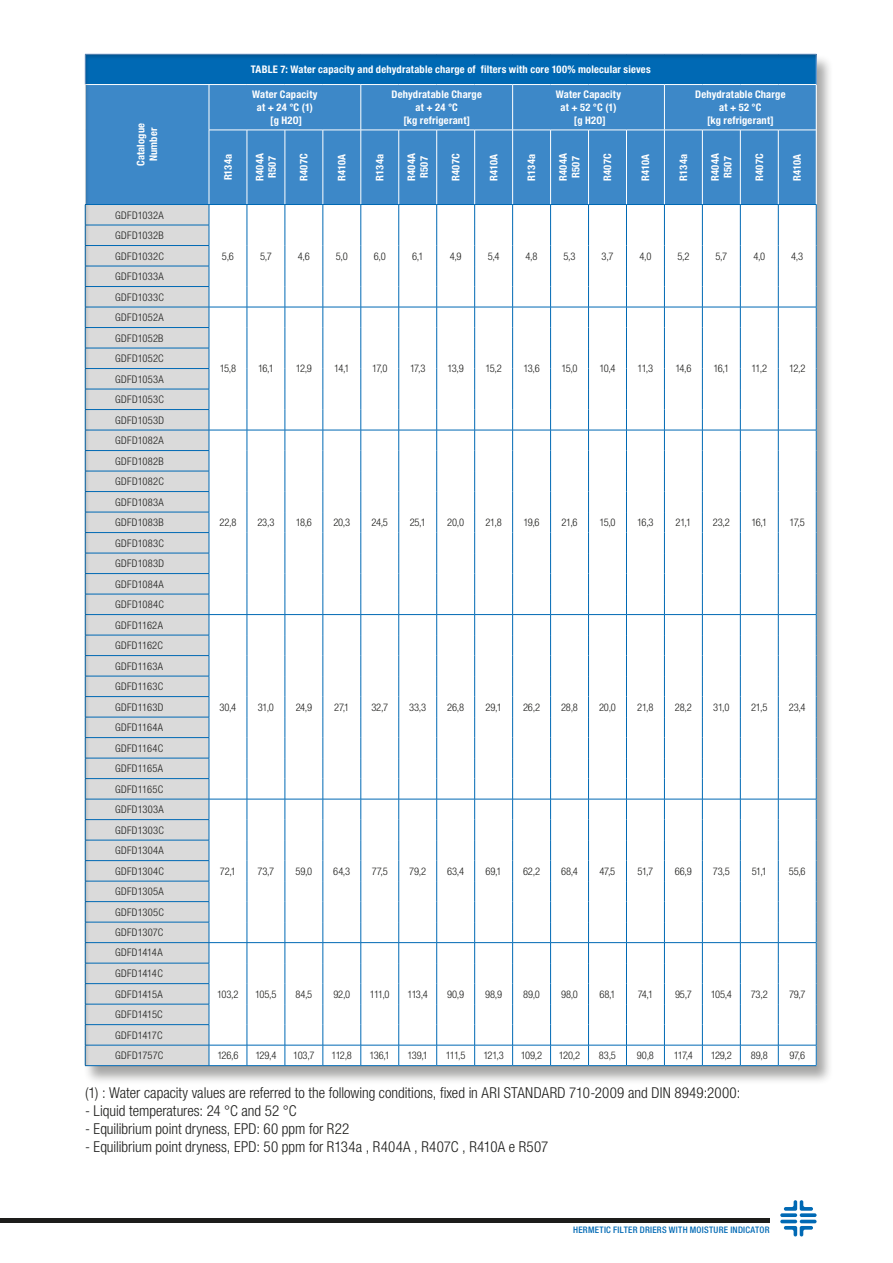
<style>
.page{position:relative;width:893px;height:1263px;background:#fff}
.page>*{position:absolute;margin:0;border:0;box-sizing:border-box;transform-origin:0 0}
.t1{font:300 condensed 15px "Helvetica Neue LT Std";color:#1d1d1b}
.t2{font:300 condensed 10.5px/20.5px "Helvetica Neue LT Std";letter-spacing:.01em;color:#1d1d1b;text-align:justify}
.t3{font:700 condensed 10.5px/12.6px "Helvetica Neue LT Std";letter-spacing:.02em;color:#fff;text-align:center}
.t4{font:300 condensed 10.5px "Helvetica Neue LT Std";letter-spacing:.03em;color:#1d1d1b}
.t5{font:500 condensed 9px "Helvetica Neue LT Std";letter-spacing:.03em;color:#0069b4}
</style>
<div class="page">
<hr style="left:0;top:1218px;width:770px;height:4px;background:#1d1d1b">
<svg style="left:780px;top:1200px;width:37px;height:36px"></svg>
<div style="left:83px;top:55px;width:751px;height:1030px;background:#1d1d1b;opacity:.4"></div>
<div style="left:85px;top:53px;width:733px;height:1014px;background:#1d1d1b;opacity:.2"></div>
<p class="t3" style="left:134px;top:166px;width:45px;rotate:-90deg">Catalogue<br>Number</p>
<p class="t4" style="left:115px;top:209px;width:50px">GDFD1032A</p>
<p class="t2" style="left:115px;top:225px;width:50px">GDFD1032B GDFD1032C GDFD1033A GDFD1033C GDFD1052A</p>
<p class="t2" style="left:115px;top:327px;width:51px">GDFD1052B GDFD1052C GDFD1053A GDFD1053C GDFD1053D GDFD1082A</p>
<p class="t2" style="left:115px;top:450px;width:51px">GDFD1082B GDFD1082C GDFD1083A GDFD1083B GDFD1083C GDFD1083D GDFD1084A GDFD1084C GDFD1162A</p>
<p class="t2" style="left:115px;top:635px;width:50px">GDFD1162C GDFD1163A GDFD1163C GDFD1163D GDFD1164A GDFD1164C GDFD1165A GDFD1165C GDFD1303A</p>
<p class="t2" style="left:115px;top:819px;width:50px">GDFD1303C GDFD1304A GDFD1304C GDFD1305A GDFD1305C GDFD1307C GDFD1414A</p>
<p class="t2" style="left:115px;top:963px;width:50px">GDFD1414C GDFD1415A GDFD1415C GDFD1417C GDFD1757C</p>
<p class="t3" style="left:251px;top:63px;width:401px">TABLE 7: Water capacity and dehydratable charge of filters with core 100% molecular sieves</p>
<p class="t3" style="left:252px;top:88px;width:67px">Water Capacity at + 24 °C (1) [g H2O]</p>
<p class="t3" style="left:391px;top:88px;width:92px">Dehydratable Charge at + 24 °C<br>[kg refrigerant]</p>
<p class="t3" style="left:556px;top:88px;width:67px">Water Capacity at + 52 °C (1) [g H2O]</p>
<p class="t3" style="left:695px;top:88px;width:92px">Dehydratable Charge at + 52 °C<br>[kg refrigerant]</p>
<p class="t3" style="left:222px;top:180px;width:28px;rotate:-90deg">R134a</p>
<p class="t3" style="left:253px;top:181px;width:30px;rotate:-90deg">R404A<br>R507</p>
<p class="t3" style="left:297px;top:181px;width:29px;rotate:-90deg">R407C</p>
<p class="t3" style="left:335px;top:181px;width:28px;rotate:-90deg">R410A</p>
<p class="t3" style="left:373px;top:180px;width:28px;rotate:-90deg">R134a</p>
<p class="t3" style="left:405px;top:181px;width:30px;rotate:-90deg">R404A<br>R507</p>
<p class="t3" style="left:449px;top:181px;width:29px;rotate:-90deg">R407C</p>
<p class="t3" style="left:487px;top:181px;width:28px;rotate:-90deg">R410A</p>
<p class="t3" style="left:525px;top:180px;width:28px;rotate:-90deg">R134a</p>
<p class="t3" style="left:557px;top:181px;width:30px;rotate:-90deg">R404A<br>R507</p>
<p class="t3" style="left:601px;top:181px;width:29px;rotate:-90deg">R407C</p>
<p class="t3" style="left:639px;top:181px;width:28px;rotate:-90deg">R410A</p>
<p class="t3" style="left:677px;top:181px;width:28px;rotate:-90deg">R134a</p>
<p class="t3" style="left:709px;top:181px;width:30px;rotate:-90deg">R404A<br>R507</p>
<p class="t3" style="left:753px;top:181px;width:29px;rotate:-90deg">R407C</p>
<p class="t3" style="left:791px;top:181px;width:28px;rotate:-90deg">R410A</p>
<p class="t2" style="left:222px;top:245px;width:13px">5,6</p>
<p class="t2" style="left:260px;top:245px;width:13px">5,7</p>
<p class="t2" style="left:298px;top:245px;width:13px">4,6</p>
<p class="t2" style="left:336px;top:245px;width:13px">5,0</p>
<p class="t2" style="left:374px;top:245px;width:13px">6,0</p>
<p class="t2" style="left:412px;top:245px;width:13px">6,1</p>
<p class="t2" style="left:450px;top:245px;width:13px">4,9</p>
<p class="t2" style="left:488px;top:245px;width:13px">5,4</p>
<p class="t2" style="left:526px;top:245px;width:13px">4,8</p>
<p class="t2" style="left:563px;top:245px;width:14px">5,3</p>
<p class="t2" style="left:602px;top:245px;width:13px">3,7</p>
<p class="t2" style="left:639px;top:245px;width:13px">4,0</p>
<p class="t2" style="left:677px;top:245px;width:14px">5,2</p>
<p class="t2" style="left:715px;top:245px;width:13px">5,7</p>
<p class="t2" style="left:753px;top:245px;width:13px">4,0</p>
<p class="t2" style="left:791px;top:245px;width:13px">4,3</p>
<p class="t2" style="left:220px;top:358px;width:18px">15,8</p>
<p class="t2" style="left:258px;top:358px;width:17px">16,1</p>
<p class="t2" style="left:296px;top:358px;width:18px">12,9</p>
<p class="t2" style="left:334px;top:358px;width:17px">14,1</p>
<p class="t2" style="left:372px;top:358px;width:17px">17,0</p>
<p class="t2" style="left:410px;top:358px;width:17px">17,3</p>
<p class="t2" style="left:448px;top:358px;width:18px">13,9</p>
<p class="t2" style="left:485px;top:358px;width:18px">15,2</p>
<p class="t2" style="left:523px;top:358px;width:18px">13,6</p>
<p class="t2" style="left:561px;top:358px;width:18px">15,0</p>
<p class="t2" style="left:599px;top:358px;width:18px">10,4</p>
<p class="t2" style="left:638px;top:358px;width:17px">11,3</p>
<p class="t2" style="left:675px;top:358px;width:18px">14,6</p>
<p class="t2" style="left:713px;top:358px;width:17px">16,1</p>
<p class="t2" style="left:751px;top:358px;width:17px">11,2</p>
<p class="t2" style="left:789px;top:358px;width:18px">12,2</p>
<p class="t2" style="left:219px;top:512px;width:18px">22,8</p>
<p class="t2" style="left:257px;top:512px;width:18px">23,3</p>
<p class="t2" style="left:296px;top:512px;width:18px">18,6</p>
<p class="t2" style="left:333px;top:512px;width:18px">20,3</p>
<p class="t2" style="left:372px;top:512px;width:18px">24,5</p>
<p class="t2" style="left:410px;top:512px;width:18px">25,1</p>
<p class="t2" style="left:447px;top:512px;width:18px">20,0</p>
<p class="t2" style="left:485px;top:512px;width:18px">21,8</p>
<p class="t2" style="left:523px;top:512px;width:18px">19,6</p>
<p class="t2" style="left:561px;top:512px;width:18px">21,6</p>
<p class="t2" style="left:599px;top:512px;width:18px">15,0</p>
<p class="t2" style="left:637px;top:512px;width:18px">16,3</p>
<p class="t2" style="left:676px;top:512px;width:17px">21,1</p>
<p class="t2" style="left:713px;top:512px;width:19px">23,2</p>
<p class="t2" style="left:751px;top:512px;width:17px">16,1</p>
<p class="t2" style="left:790px;top:512px;width:17px">17,5</p>
<p class="t2" style="left:220px;top:696px;width:18px">30,4</p>
<p class="t2" style="left:258px;top:696px;width:18px">31,0</p>
<p class="t2" style="left:296px;top:696px;width:18px">24,9</p>
<p class="t2" style="left:334px;top:696px;width:17px">27,1</p>
<p class="t2" style="left:371px;top:696px;width:18px">32,7</p>
<p class="t2" style="left:409px;top:696px;width:19px">33,3</p>
<p class="t2" style="left:447px;top:696px;width:18px">26,8</p>
<p class="t2" style="left:486px;top:696px;width:18px">29,1</p>
<p class="t2" style="left:523px;top:696px;width:19px">26,2</p>
<p class="t2" style="left:561px;top:696px;width:18px">28,8</p>
<p class="t2" style="left:599px;top:696px;width:18px">20,0</p>
<p class="t2" style="left:637px;top:696px;width:18px">21,8</p>
<p class="t2" style="left:675px;top:696px;width:18px">28,2</p>
<p class="t2" style="left:713px;top:696px;width:18px">31,0</p>
<p class="t2" style="left:751px;top:696px;width:18px">21,5</p>
<p class="t2" style="left:789px;top:696px;width:18px">23,4</p>
<p class="t2" style="left:220px;top:860px;width:18px">72,1</p>
<p class="t2" style="left:258px;top:860px;width:18px">73,7</p>
<p class="t2" style="left:295px;top:860px;width:18px">59,0</p>
<p class="t2" style="left:333px;top:860px;width:18px">64,3</p>
<p class="t2" style="left:372px;top:860px;width:18px">77,5</p>
<p class="t2" style="left:409px;top:860px;width:18px">79,2</p>
<p class="t2" style="left:447px;top:860px;width:18px">63,4</p>
<p class="t2" style="left:486px;top:860px;width:18px">69,1</p>
<p class="t2" style="left:523px;top:860px;width:18px">62,2</p>
<p class="t2" style="left:561px;top:860px;width:18px">68,4</p>
<p class="t2" style="left:600px;top:860px;width:17px">47,5</p>
<p class="t2" style="left:638px;top:860px;width:17px">51,7</p>
<p class="t2" style="left:675px;top:860px;width:19px">66,9</p>
<p class="t2" style="left:713px;top:860px;width:18px">73,5</p>
<p class="t2" style="left:752px;top:860px;width:17px">51,1</p>
<p class="t2" style="left:789px;top:860px;width:18px">55,6</p>
<p class="t2" style="left:217px;top:983px;width:23px">103,2</p>
<p class="t2" style="left:255px;top:983px;width:23px">105,5</p>
<p class="t2" style="left:295px;top:983px;width:18px">84,5</p>
<p class="t2" style="left:333px;top:983px;width:18px">92,0</p>
<p class="t2" style="left:370px;top:983px;width:21px">111,0</p>
<p class="t2" style="left:408px;top:983px;width:22px">113,4</p>
<p class="t2" style="left:447px;top:983px;width:18px">90,9</p>
<p class="t2" style="left:485px;top:983px;width:18px">98,9</p>
<p class="t2" style="left:523px;top:983px;width:18px">89,0</p>
<p class="t2" style="left:561px;top:983px;width:18px">98,0</p>
<p class="t2" style="left:599px;top:983px;width:18px">68,1</p>
<p class="t2" style="left:638px;top:983px;width:17px">74,1</p>
<p class="t2" style="left:675px;top:983px;width:18px">95,7</p>
<p class="t2" style="left:711px;top:983px;width:23px">105,4</p>
<p class="t2" style="left:751px;top:983px;width:18px">73,2</p>
<p class="t2" style="left:789px;top:983px;width:18px">79,7</p>
<p class="t2" style="left:217px;top:1045px;width:23px">126,6</p>
<p class="t2" style="left:255px;top:1045px;width:22px">129,4</p>
<p class="t2" style="left:293px;top:1045px;width:23px">103,7</p>
<p class="t2" style="left:332px;top:1045px;width:22px">112,8</p>
<p class="t2" style="left:369px;top:1045px;width:22px">136,1</p>
<p class="t2" style="left:408px;top:1045px;width:22px">139,1</p>
<p class="t2" style="left:446px;top:1045px;width:21px">111,5</p>
<p class="t2" style="left:483px;top:1045px;width:22px">121,3</p>
<p class="t2" style="left:521px;top:1045px;width:23px">109,2</p>
<p class="t2" style="left:559px;top:1045px;width:23px">120,2</p>
<p class="t2" style="left:599px;top:1045px;width:19px">83,5</p>
<p class="t2" style="left:637px;top:1045px;width:18px">90,8</p>
<p class="t2" style="left:674px;top:1045px;width:21px">117,4</p>
<p class="t2" style="left:711px;top:1045px;width:23px">129,2</p>
<p class="t2" style="left:751px;top:1045px;width:18px">89,8</p>
<p class="t2" style="left:789px;top:1045px;width:17px">97,6</p>
<h1 class="t1" style="left:85px;top:1084px;width:657px">(1) : Water capacity values are referred to the following conditions, fixed in ARI STANDARD 710-2009 and DIN 8949:2000:</h1>
<h1 class="t1" style="left:85px;top:1102px;width:213px">- Liquid temperatures: 24 °C and 52 °C</h1>
<h1 class="t1" style="left:85px;top:1120px;width:266px">- Equilibrium point dryness, EPD: 60 ppm for R22</h1>
<h1 class="t1" style="left:85px;top:1138px;width:465px">- Equilibrium point dryness, EPD: 50 ppm for R134a , R404A , R407C , R410A e R507</h1>
<p class="t5" style="left:573px;top:1224px;width:198px">HERMETIC FILTER DRIERS WITH MOISTURE INDICATOR</p>
</div>
